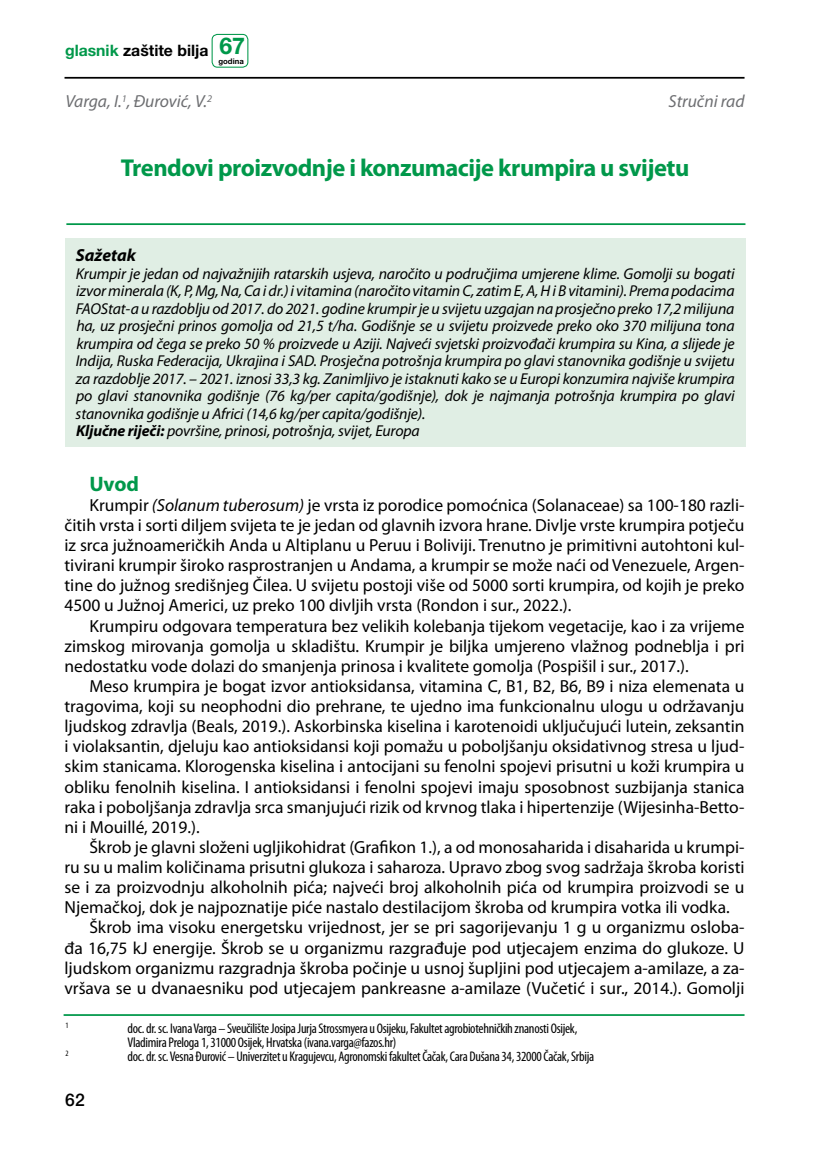
<style>
.page{position:relative;width:819px;height:1166px;background:#fff}
.page>*{position:absolute;margin:0;border:0;box-sizing:border-box;transform-origin:0 0}
.t1{font:700 24.5px "Myriad Pro";letter-spacing:-.02em;color:#00984a}
.t2{font:700 21px "Myriad Pro";color:#00984a}
.t3{font:17.5px/20.1px "Myriad Pro";color:#000;text-align:justify}
.t4{font:italic 17.5px "Myriad Pro";color:#6d6e71}
.t5{font:italic 700 17.5px "Myriad Pro";color:#000}
.t6{font:500 17.5px "Helvetica Neue LT Pro";color:#000}
.t7{font:italic 15.75px/17.5px "Myriad Pro";letter-spacing:-.01em;color:#000}
.t8{font:700 15.75px "Helvetica Neue LT Pro";color:#000}
.t9{font:condensed 14px/14px "Myriad Pro";letter-spacing:-.02em;color:#000}
.t10{font:condensed 8.22px "Myriad Pro";color:#000}
.t11{font:700 7.7px "Helvetica Neue LT Pro";color:#000}
.s1{color:#00984a}
.s2{font-size:23.1px;color:#00984a}
.s3{font-weight:700}
.s4{font-style:italic}
</style>
<div class="page">
<hr style="left:64px;top:77px;width:680px;height:2px;background:#000">
<div style="left:211px;top:34px;width:37px;height:34px;border:1px solid #00984a;border-radius:5px"></div>
<hr style="left:66px;top:223px;width:679px;height:2px;background:#00984a">
<div style="left:65px;top:238px;width:680px;height:208px;background:#e0eee4"></div>
<hr style="left:64px;top:1014px;width:680px;height:2px;background:#00984a">
<p class="t8" style="left:65px;top:41px;width:181px"><span class="s1">glasnik</span> zaštite bilja <span class="s2">67</span></p>
<p class="t11" style="left:218px;top:56px;width:27px">godina</p>
<p class="t4" style="left:65px;top:91px;width:148px">Varga, I.<sup>1</sup>, Đurović, V.<sup>2</sup></p>
<p class="t4" style="left:668px;top:91px;width:77px">Stručni rad</p>
<h1 class="t1" style="left:121px;top:152px;width:570px">Trendovi proizvodnje i konzumacije krumpira u svijetu</h1>
<p class="t5" style="left:76px;top:244px;width:62px">Sažetak</p>
<p class="t7" style="left:76px;top:265px;width:660px">Krumpir je jedan od najvažnijih ratarskih usjeva, naročito u područjima umjerene klime. Gomolji su bogati izvor minerala (K, P, Mg, Na, Ca i dr.) i vitamina (naročito vitamin C, zatim E, A, H i B vitamini). Prema podacima FAOStat-a u razdoblju od 2017. do 2021. godine krumpir je u svijetu uzgajan na prosječno preko 17,2 milijuna ha, uz prosječni prinos gomolja od 21,5 t/ha. Godišnje se u svijetu proizvede preko oko 370 milijuna tona krumpira od čega se preko 50 % proizvede u Aziji. Najveći svjetski proizvođači krumpira su Kina, a slijede je Indija, Ruska Federacija, Ukrajina i SAD. Prosječna potrošnja krumpira po glavi stanovnika godišnje u svijetu za razdoblje 2017. – 2021. iznosi 33,3 kg. Zanimljivo je istaknuti kako se u Europi konzumira najviše krumpira po glavi stanovnika godišnje (76 kg/per capita/godišnje), dok je najmanja potrošnja krumpira po glavi stanovnika godišnje u Africi (14,6 kg/per capita/godišnje).<br><span class="s3">Ključne riječi:</span> površine, prinosi, potrošnja, svijet, Europa</p>
<p class="t2" style="left:89px;top:470px;width:51px">Uvod</p>
<p class="t3" style="left:64px;top:494px;width:681px;text-indent:25px">Krumpir <span class="s4">(Solanum tuberosum)</span> je vrsta iz porodice pomoćnica (Solanaceae) sa 100-180 razli&shy;čitih vrsta i sorti diljem svijeta te je jedan od glavnih izvora hrane. Divlje vrste krumpira potječu iz srca južnoameričkih Anda u Altiplanu u Peruu i Boliviji. Trenutno je primitivni autohtoni kul&shy;tivirani krumpir široko rasprostranjen u Andama, a krumpir se može naći od Venezuele, Argen&shy;tine do južnog središnjeg Čilea. U svijetu postoji više od 5000 sorti krumpira, od kojih je preko 4500 u Južnoj Americi, uz preko 100 divljih vrsta (Rondon i sur., 2022.).</p>
<p class="t3" style="left:64px;top:615px;width:681px;text-indent:25px">Krumpiru odgovara temperatura bez velikih kolebanja tijekom vegetacije, kao i za vrijeme zimskog mirovanja gomolja u skladištu. Krumpir je biljka umjereno vlažnog podneblja i pri nedostatku vode dolazi do smanjenja prinosa i kvalitete gomolja (Pospišil i sur., 2017.).</p>
<p class="t3" style="left:64px;top:676px;width:681px;text-indent:25px">Meso krumpira je bogat izvor antioksidansa, vitamina C, B1, B2, B6, B9 i niza elemenata u tragovima, koji su neophodni dio prehrane, te ujedno ima funkcionalnu ulogu u održavanju ljudskog zdravlja (Beals, 2019.). Askorbinska kiselina i karotenoidi uključujući lutein, zeksantin i violaksantin, djeluju kao antioksidansi koji pomažu u poboljšanju oksidativnog stresa u ljud&shy;skim stanicama. Klorogenska kiselina i antocijani su fenolni spojevi prisutni u koži krumpira u obliku fenolnih kiselina. I antioksidansi i fenolni spojevi imaju sposobnost suzbijanja stanica raka i poboljšanja zdravlja srca smanjujući rizik od krvnog tlaka i hipertenzije (Wijesinha-Betto&shy;ni i Mouillé, 2019.).</p>
<p class="t3" style="left:89px;top:837px;width:656px">Škrob je glavni složeni ugljikohidrat (Grafikon 1.), a od monosaharida i disaharida u krumpi-</p>
<p class="t3" style="left:64px;top:857px;width:681px">ru su u malim količinama prisutni glukoza i saharoza. Upravo zbog svog sadržaja škroba koristi</p>
<p class="t3" style="left:64px;top:877px;width:681px">se i za proizvodnju alkoholnih pića; najveći broj alkoholnih pića od krumpira proizvodi se u</p>
<p class="t3" style="left:64px;top:897px;width:666px">Njemačkoj, dok je najpoznatije piće nastalo destilacijom škroba od krumpira votka ili vodka.</p>
<p class="t3" style="left:89px;top:917px;width:656px">Škrob ima visoku energetsku vrijednost, jer se pri sagorijevanju 1 g u organizmu osloba-</p>
<p class="t3" style="left:64px;top:937px;width:681px">đa 16,75 kJ energije. Škrob se u organizmu razgrađuje pod utjecajem enzima do glukoze. U</p>
<p class="t3" style="left:64px;top:957px;width:681px">ljudskom organizmu razgradnja škroba počinje u usnoj šupljini pod utjecajem a-amilaze, a za-</p>
<p class="t3" style="left:64px;top:977px;width:681px">vršava se u dvanaesniku pod utjecajem pankreasne a-amilaze (Vučetić i sur., 2014.). Gomolji</p>
<p class="t10" style="left:65px;top:1020px;width:5px">1</p>
<p class="t9" style="left:127px;top:1021px;width:451px">doc. dr. sc. Ivana Varga – Sveučilište Josipa Jurja Strossmyera u Osijeku, Fakultet agrobiotehničkih znanosti Osijek,<br>Vladimira Preloga 1, 31000 Osijek, Hrvatska (ivana.varga@fazos.hr)</p>
<p class="t10" style="left:66px;top:1048px;width:5px">2</p>
<p class="t9" style="left:127px;top:1049px;width:468px">doc. dr. sc. Vesna Đurović – Univerzitet u Kragujevcu, Agronomski fakultet Čačak, Cara Dušana 34, 32000 Čačak, Srbija</p>
<p class="t6" style="left:65px;top:1090px;width:21px">62</p>
</div>
